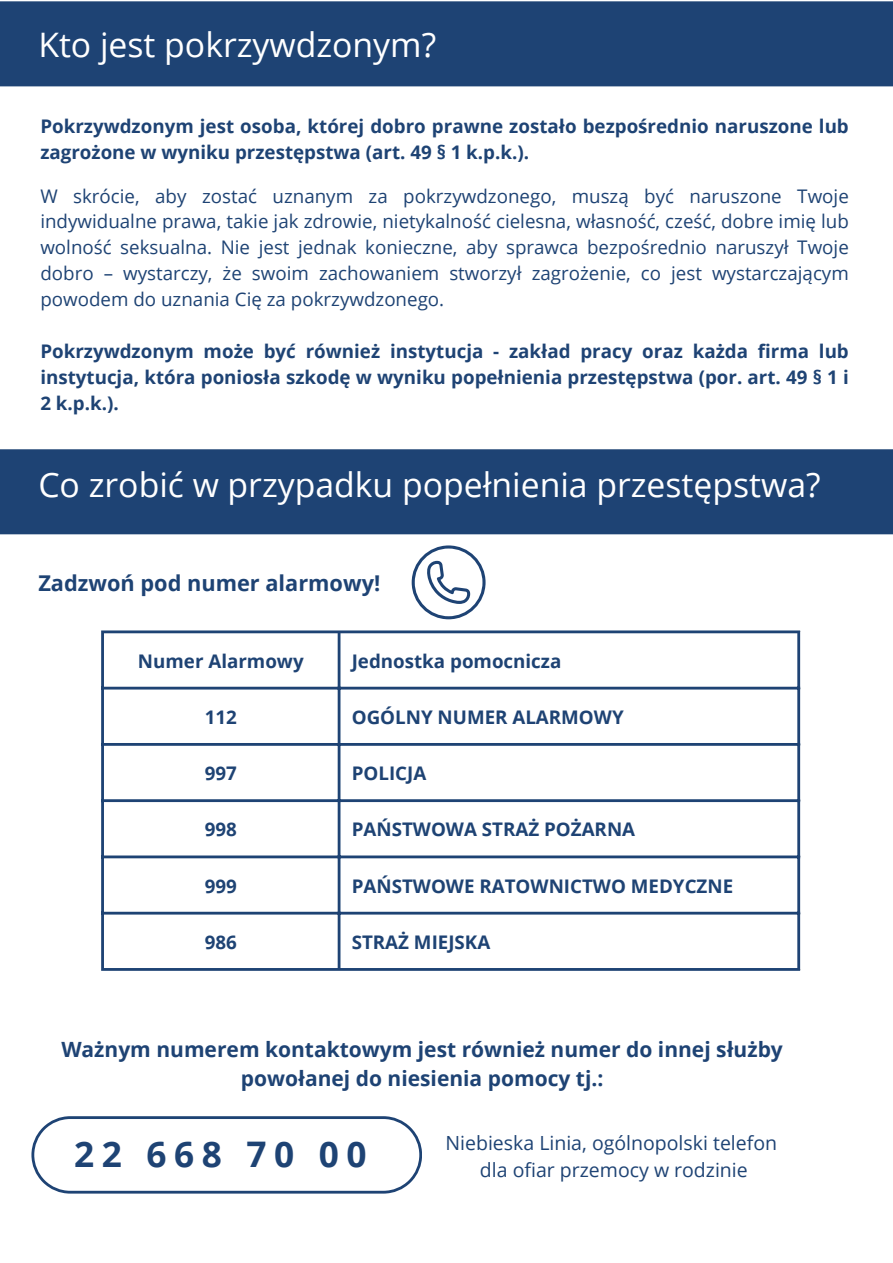
<style>
.page{position:relative;width:893px;height:1263px;background:#fff}
.page>*{position:absolute;margin:0;border:0;box-sizing:border-box;transform-origin:0 0}
.t1{font:700 35.25px "Open Sans";letter-spacing:.215em;color:#1e4374}
.t2{font:33.75px "Open Sans";color:#fff}
.t3{font:700 21.75px "Open Sans";color:#1e4374}
.t4{font:700 21px/29.2px "Open Sans";color:#1e4374;text-align:center}
.t5{font:19.5px "Open Sans";color:#1e4374}
.t6{font:700 18.75px/25.9px "Open Sans";color:#1e4374}
.t7{font:18.75px/25.9px "Open Sans";color:#1e4374;text-align:justify}
</style>
<div class="page">
<div style="left:0;top:1px;width:893px;height:85px;background:#1e4374"></div>
<div style="left:0;top:449px;width:893px;height:85px;background:#1e4374"></div>
<hr style="left:101px;top:633px;width:3px;height:335px;background:#1e4374">
<hr style="left:338px;top:633px;width:2px;height:335px;background:#1e4374">
<hr style="left:797px;top:633px;width:3px;height:335px;background:#1e4374">
<hr style="left:101px;top:630px;width:699px;height:3px;background:#1e4374">
<hr style="left:101px;top:687px;width:699px;height:2px;background:#1e4374">
<hr style="left:101px;top:743px;width:699px;height:3px;background:#1e4374">
<hr style="left:101px;top:799px;width:699px;height:3px;background:#1e4374">
<hr style="left:101px;top:855px;width:699px;height:3px;background:#1e4374">
<hr style="left:101px;top:912px;width:699px;height:2px;background:#1e4374">
<hr style="left:101px;top:968px;width:699px;height:3px;background:#1e4374">
<svg style="left:412px;top:545px;width:73px;height:74px"></svg>
<svg style="left:31px;top:1116px;width:391px;height:77px"></svg>
<p class="t2" style="left:38px;top:21px;width:399px">Kto jest pokrzywdzonym?</p>
<p class="t6" style="left:40px;top:113px;width:810px">Pokrzywdzonym jest osoba, której dobro prawne zostało bezpośrednio naruszone lub zagrożone w wyniku przestępstwa (art. 49 § 1 k.p.k.).</p>
<p class="t7" style="left:40px;top:182px;width:810px">W skrócie, aby zostać uznanym za pokrzywdzonego, muszą być naruszone Twoje indywidualne prawa, takie jak zdrowie, nietykalność cielesna, własność, cześć, dobre imię lub wolność seksualna. Nie jest jednak konieczne, aby sprawca bezpośrednio naruszył Twoje dobro – wystarczy, że swoim zachowaniem stworzył zagrożenie, co jest wystarczającym powodem do uznania Cię za pokrzywdzonego.</p>
<h3 class="t6" style="left:40px;top:338px;width:810px;text-align:justify">Pokrzywdzonym może być również instytucja - zakład pracy oraz każda firma lub instytucja, która poniosła szkodę w wyniku popełnienia przestępstwa (por. art. 49 § 1 i 2 k.p.k.).</h3>
<p class="t2" style="left:38px;top:461px;width:784px">Co zrobić w przypadku popełnienia przestępstwa?</p>
<p class="t3" style="left:38px;top:568px;width:343px">Zadzwoń pod numer alarmowy!</p>
<h2 class="t6" style="left:138px;top:647px;width:167px">Numer Alarmowy</h2>
<h4 class="t6" style="left:352px;top:647px;width:211px">Jednostka pomocnicza</h4>
<p class="t6" style="left:205px;top:704px;width:34px">112</p>
<h4 class="t6" style="left:352px;top:704px;width:273px">OGÓLNY NUMER ALARMOWY</h4>
<h2 class="t6" style="left:205px;top:760px;width:34px">997</h2>
<p class="t6" style="left:352px;top:760px;width:76px">POLICJA</p>
<h3 class="t6" style="left:205px;top:816px;width:34px">998</h3>
<p class="t6" style="left:352px;top:816px;width:285px">PAŃSTWOWA STRAŻ POŻARNA</p>
<p class="t6" style="left:205px;top:872px;width:34px">999</p>
<p class="t6" style="left:352px;top:872px;width:383px">PAŃSTWOWE RATOWNICTWO MEDYCZNE</p>
<p class="t6" style="left:205px;top:929px;width:34px">986</p>
<p class="t6" style="left:352px;top:929px;width:140px">STRAŻ MIEJSKA</p>
<p class="t4" style="left:61px;top:1034px;width:723px">Ważnym numerem kontaktowym jest również numer do innej służby powołanej do niesienia pomocy tj.:</p>
<p class="t1" style="left:74px;top:1129px;width:294px">22 668 70 00</p>
<p class="t5" style="left:445px;top:1129px;width:333px">Niebieska Linia, ogólnopolski telefon</p>
<p class="t5" style="left:480px;top:1156px;width:269px">dla ofiar przemocy w rodzinie</p>
</div>
